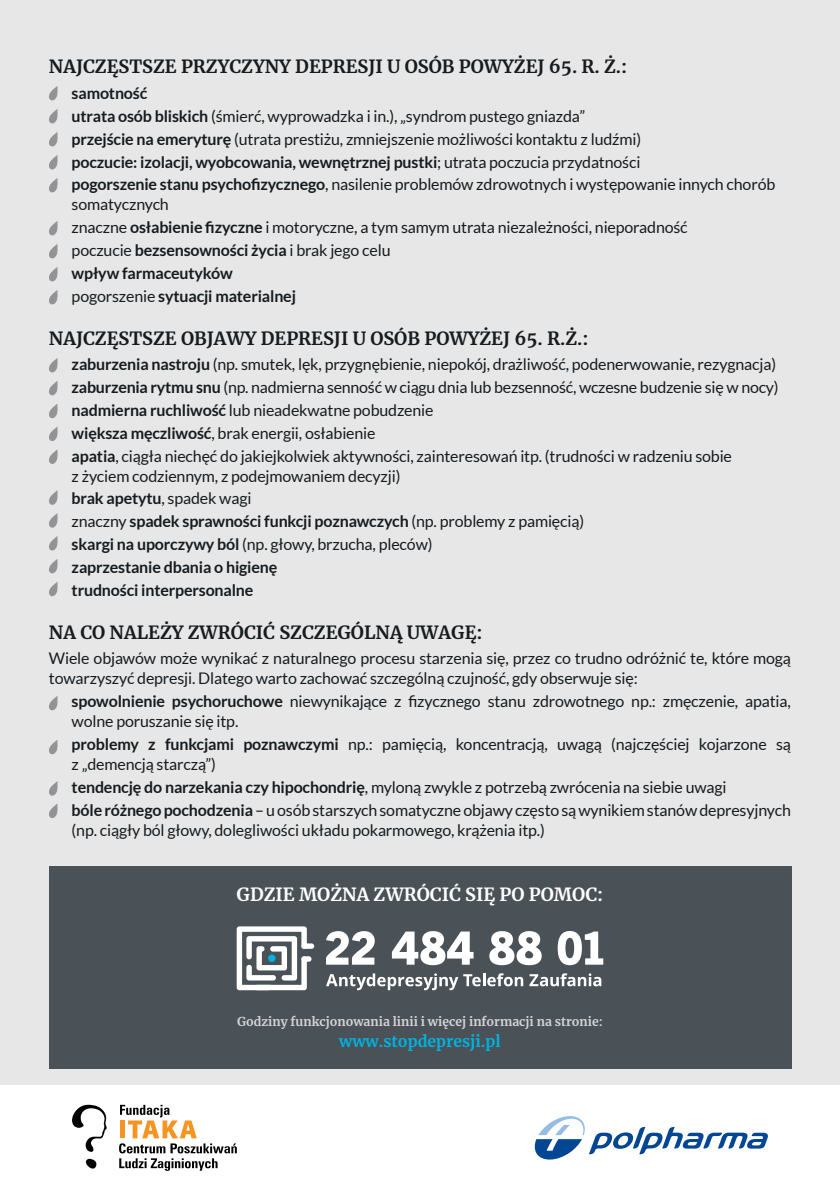
<style>
.page{position:relative;width:840px;height:1191px;background:#fff}
.page>*{position:absolute;margin:0;border:0;box-sizing:border-box;transform-origin:0 0}
.t1{font:700 18px "Merriweather";color:#151b1f}
.t2{font:700 18px "Merriweather";color:#fff}
.t3{font:16px/22.8px "Lato";letter-spacing:-.01em;color:#151b1f}
.t4{font:700 16px/22.8px "Lato";letter-spacing:-.01em;color:#151b1f}
.t5{font:700 15.6px "Merriweather";color:#00b2e1}
.t6{font:700 12.2px "Merriweather";color:#d4d4d5}
.s1{font-weight:700}
.s2{font-weight:400}
</style>
<div class="page">
<div style="left:0;top:0;width:839px;height:1084px;background:#e7e7e7"></div>
<div style="left:49px;top:866px;width:741px;height:202px;background:#4a5157"></div>
<svg style="left:49px;top:132px;width:9px;height:15px"></svg>
<svg style="left:49px;top:404px;width:9px;height:15px"></svg>
<svg style="left:49px;top:221px;width:9px;height:15px"></svg>
<svg style="left:49px;top:490px;width:9px;height:15px"></svg>
<svg style="left:49px;top:290px;width:9px;height:15px"></svg>
<svg style="left:49px;top:559px;width:9px;height:15px"></svg>
<svg style="left:49px;top:582px;width:9px;height:15px"></svg>
<svg style="left:49px;top:696px;width:9px;height:15px"></svg>
<svg style="left:49px;top:740px;width:9px;height:15px"></svg>
<svg style="left:49px;top:781px;width:9px;height:15px"></svg>
<svg style="left:49px;top:804px;width:9px;height:14px"></svg>
<svg style="left:49px;top:86px;width:9px;height:15px"></svg>
<svg style="left:49px;top:358px;width:9px;height:15px"></svg>
<svg style="left:49px;top:155px;width:9px;height:15px"></svg>
<svg style="left:49px;top:426px;width:9px;height:15px"></svg>
<svg style="left:49px;top:244px;width:9px;height:15px"></svg>
<svg style="left:49px;top:513px;width:9px;height:15px"></svg>
<svg style="left:49px;top:109px;width:9px;height:15px"></svg>
<svg style="left:49px;top:381px;width:9px;height:15px"></svg>
<svg style="left:49px;top:178px;width:9px;height:15px"></svg>
<svg style="left:49px;top:449px;width:9px;height:15px"></svg>
<svg style="left:49px;top:267px;width:9px;height:15px"></svg>
<svg style="left:49px;top:536px;width:9px;height:15px"></svg>
<svg style="left:72px;top:1104px;width:35px;height:48px"></svg>
<svg style="left:85px;top:1158px;width:12px;height:11px"></svg>
<svg style="left:119px;top:1104px;width:118px;height:66px"></svg>
<svg style="left:326px;top:973px;width:197px;height:17px"></svg>
<svg style="left:529px;top:973px;width:72px;height:13px"></svg>
<svg style="left:326px;top:931px;width:48px;height:33px"></svg>
<svg style="left:391px;top:931px;width:82px;height:34px"></svg>
<svg style="left:489px;top:931px;width:52px;height:34px"></svg>
<svg style="left:557px;top:931px;width:46px;height:34px"></svg>
<svg style="left:236px;top:926px;width:70px;height:64px"></svg>
<div style="left:301px;top:943px;width:13px;height:5px;background:#fff;border-radius:3px"></div>
<div style="left:301px;top:956px;width:10px;height:5px;background:#fff;border-radius:3px"></div>
<svg style="left:534px;top:1116px;width:233px;height:44px"></svg>
<p class="t1" style="left:49px;top:54px;width:579px">NAJCZĘSTSZE PRZYCZYNY DEPRESJI U OSÓB POWYŻEJ 65. R. Ż.:</p>
<p class="t3" style="left:72px;top:82px;width:704px"><span class="s1">samotność<br>utrata osób bliskich</span> (śmierć, wyprowadzka i in.), „syndrom pustego gniazda”<br><span class="s1">przejście na emeryturę</span> (utrata prestiżu, zmniejszenie możliwości kontaktu z ludźmi)<br><span class="s1">poczucie: izolacji, wyobcowania, wewnętrznej pustki</span>; utrata poczucia przydatności<br><span class="s1">pogorszenie stanu psychofizycznego</span>, nasilenie problemów zdrowotnych i występowanie innych chorób</p>
<p class="t3" style="left:72px;top:193px;width:617px">somatycznych<br>znaczne <span class="s1">osłabienie fizyczne</span> i motoryczne, a tym samym utrata niezależności, nieporadność poczucie <span class="s1">bezsensowności życia</span> i brak jego celu<br><span class="s1">wpływ farmaceutyków<br></span>pogorszenie <span class="s1">sytuacji materialnej</span></p>
<p class="t1" style="left:49px;top:325px;width:541px">NAJCZĘSTSZE OBJAWY DEPRESJI U OSÓB POWYŻEJ 65. R.Ż.:</p>
<p class="t3" style="left:72px;top:353px;width:708px"><span class="s1">zaburzenia nastroju</span> (np. smutek, lęk, przygnębienie, niepokój, drażliwość, podenerwowanie, rezygnacja) <span class="s1">zaburzenia rytmu snu</span> (np. nadmierna senność w ciągu dnia lub bezsenność, wczesne budzenie się w nocy) <span class="s1">nadmierna ruchliwość</span> lub nieadekwatne pobudzenie<br><span class="s1">większa męczliwość</span>, brak energii, osłabienie<br><span class="s1">apatia</span>, ciągła niechęć do jakiejkolwiek aktywności, zainteresowań itp. (trudności w radzeniu sobie</p>
<p class="t4" style="left:72px;top:464px;width:513px"><span class="s2">z życiem codziennym, z podejmowaniem decyzji)<br></span>brak apetytu<span class="s2">, spadek wagi<br>znaczny</span> spadek sprawności funkcji poznawczych <span class="s2">(np. problemy z pamięcią) </span>skargi na uporczywy ból <span class="s2">(np. głowy, brzucha, pleców)<br></span>zaprzestanie dbania o higienę<br>trudności interpersonalne</p>
<p class="t1" style="left:49px;top:619px;width:435px">NA CO NALEŻY ZWRÓCIĆ SZCZEGÓLNĄ UWAGĘ:</p>
<p class="t3" style="left:49px;top:648px;width:743px;line-height:20px">Wiele objawów może wynikać z naturalnego procesu starzenia się, przez co trudno odróżnić te, które mogą towarzyszyć depresji. Dlatego warto zachować szczególną czujność, gdy obserwuje się:</p>
<p class="t3" style="left:72px;top:691px;width:720px;line-height:20px"><span class="s1">spowolnienie psychoruchowe</span> niewynikające z fizycznego stanu zdrowotnego np.: zmęczenie, apatia, wolne poruszanie się itp.</p>
<p class="t3" style="left:72px;top:734px;width:720px;line-height:20px"><span class="s1">problemy z funkcjami poznawczymi</span> np.: pamięcią, koncentracją, uwagą (najczęściej kojarzone są z „demencją starczą”)</p>
<p class="t3" style="left:72px;top:775px;width:720px"><span class="s1">tendencję do narzekania czy hipochondrię</span>, myloną zwykle z potrzebą zwrócenia na siebie uwagi<br><span class="s1">bóle różnego pochodzenia</span> – u osób starszych somatyczne objawy często są wynikiem stanów depresyjnych</p>
<p class="t3" style="left:72px;top:818px;width:474px">(np. ciągły ból głowy, dolegliwości układu pokarmowego, krążenia itp.)</p>
<p class="t2" style="left:236px;top:882px;width:368px">GDZIE MOŻNA ZWRÓCIĆ SIĘ PO POMOC:</p>
<p class="t6" style="left:237px;top:1013px;width:367px">Godziny funkcjonowania linii i więcej informacji na stronie:</p>
<p class="t5" style="left:339px;top:1030px;width:163px">www.stopdepresji.pl</p>
</div>
